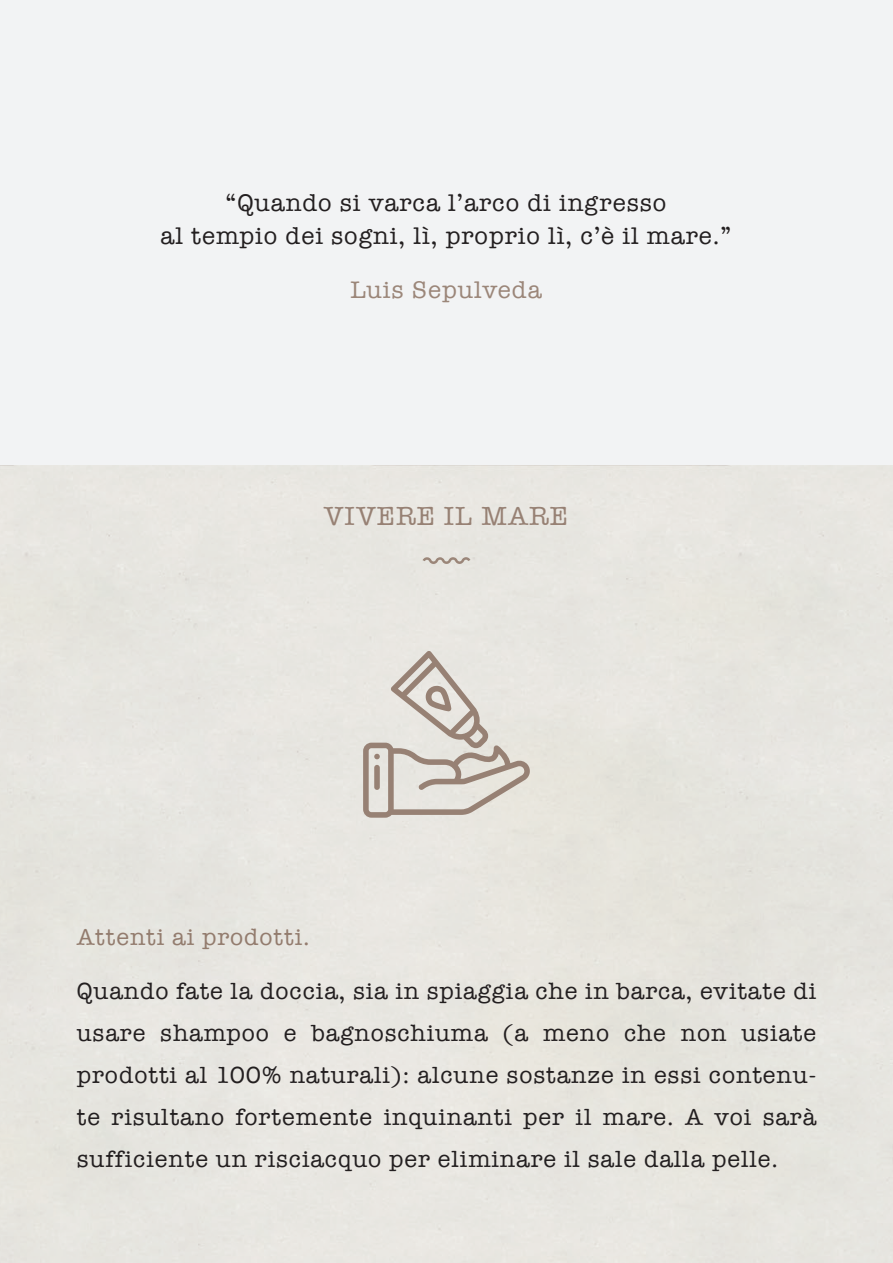
<style>
.page{position:relative;width:893px;height:1263px;background:#fff}
.page>*{position:absolute;margin:0;border:0;box-sizing:border-box;transform-origin:0 0}
.t1{font:27px "American Typewriter";letter-spacing:.04em;color:#978174}
.t2{font:24.6px/33px "American Typewriter";letter-spacing:.04em;color:#231f20;text-align:center}
.t3{font:24.6px "American Typewriter";letter-spacing:.04em;color:#9b8679}
.t4{font:24px/42px "American Typewriter";letter-spacing:.04em;color:#231f20;text-align:justify}
.t5{font:24px "American Typewriter";letter-spacing:.04em;color:#937c6e}
</style>
<div class="page">
<div style="left:0;top:0;width:893px;height:1263px;background:linear-gradient(to right,#ebebe8,#ebeae7)"></div>
<svg style="left:423px;top:557px;width:47px;height:7px"></svg>
<svg style="left:363px;top:651px;width:167px;height:167px;background:#d7d1ca"></svg>
<p class="t2" style="left:161px;top:185px;width:572px">“Quando si varca l’arco di ingresso<br>al tempio dei sogni, lì, proprio lì, c’è il mare.”</p>
<p class="t3" style="left:350px;top:271px;width:193px">Luis Sepulveda</p>
<p class="t1" style="left:324px;top:496px;width:246px">VIVERE IL MARE</p>
<p class="t5" style="left:77px;top:918px;width:234px">Attenti ai prodotti.</p>
<p class="t4" style="left:77px;top:969px;width:741px">Quando fate la doccia, sia in spiaggia che in barca, evitate di usare shampoo e bagnoschiuma (a meno che non usiate prodotti al 100% naturali): alcune sostanze in essi contenu&shy;te risultano fortemente inquinanti per il mare. A voi sarà sufficiente un risciacquo per eliminare il sale dalla pelle.</p>
</div>
